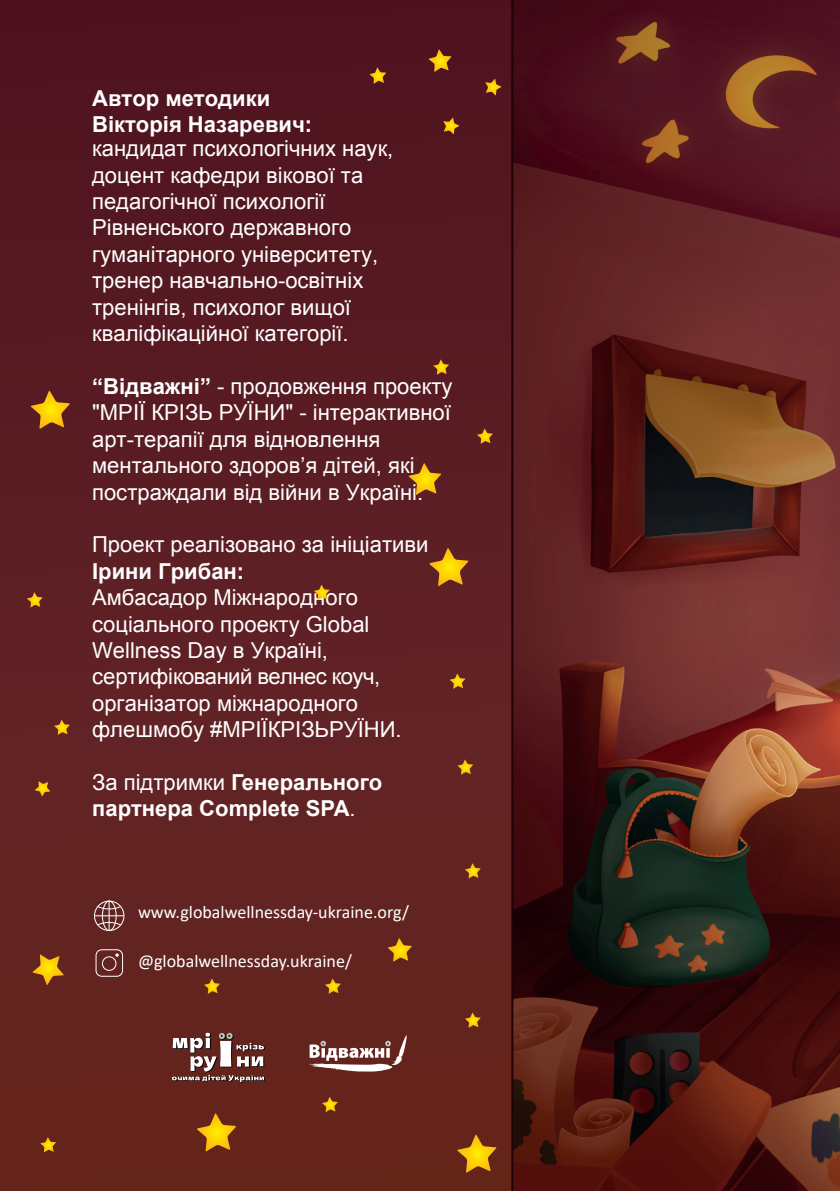
<style>
.page{position:relative;width:840px;height:1191px;background:#fff}
.page>*{position:absolute;margin:0;border:0;box-sizing:border-box;transform-origin:0 0}
.t1{font:22px/26.4px "Arial";color:#fff}
.t2{font:700 22px/26.4px "Arial";color:#fff}
.t3{font:18px "Calibri";color:#fff}
.s1{font-weight:700}
.s2{font-weight:400}
</style>
<div class="page">
<div style="left:0;top:0;width:839px;height:1191px;background:linear-gradient(to bottom,#501423,#682820)"></div>
<svg style="left:428px;top:49px;width:23px;height:23px"></svg>
<img style="left:296px;top:1022px;width:123px;height:62px">
<svg style="left:443px;top:118px;width:16px;height:16px"></svg>
<img style="left:161px;top:1002px;width:115px;height:115px">
<svg style="left:485px;top:79px;width:16px;height:16px"></svg>
<svg style="left:369px;top:68px;width:17px;height:16px"></svg>
<svg style="left:31px;top:391px;width:39px;height:38px"></svg>
<svg style="left:429px;top:548px;width:39px;height:38px"></svg>
<svg style="left:197px;top:1113px;width:39px;height:38px"></svg>
<svg style="left:457px;top:1134px;width:39px;height:38px"></svg>
<svg style="left:314px;top:585px;width:15px;height:15px"></svg>
<svg style="left:477px;top:429px;width:15px;height:15px"></svg>
<svg style="left:457px;top:759px;width:16px;height:15px"></svg>
<svg style="left:465px;top:863px;width:15px;height:15px"></svg>
<svg style="left:449px;top:673px;width:16px;height:16px"></svg>
<svg style="left:433px;top:359px;width:15px;height:16px"></svg>
<svg style="left:27px;top:592px;width:16px;height:15px"></svg>
<svg style="left:54px;top:720px;width:16px;height:15px"></svg>
<svg style="left:408px;top:463px;width:33px;height:32px"></svg>
<svg style="left:40px;top:1137px;width:16px;height:15px"></svg>
<svg style="left:204px;top:978px;width:16px;height:15px"></svg>
<svg style="left:465px;top:1012px;width:15px;height:15px"></svg>
<svg style="left:325px;top:978px;width:15px;height:15px"></svg>
<svg style="left:322px;top:1097px;width:15px;height:15px"></svg>
<svg style="left:387px;top:938px;width:24px;height:23px"></svg>
<svg style="left:35px;top:781px;width:15px;height:15px"></svg>
<svg style="left:32px;top:954px;width:32px;height:31px"></svg>
<div style="left:94px;top:900px;width:30px;height:31px;border:1px solid #fff;border-radius:50%"></div>
<div style="left:102px;top:900px;width:15px;height:31px;border:1px solid #fff;border-radius:50%"></div>
<svg style="left:96px;top:905px;width:26px;height:5px"></svg>
<svg style="left:96px;top:921px;width:26px;height:5px"></svg>
<hr style="left:94px;top:915px;width:30px;height:1px;background:#fff">
<hr style="left:108px;top:900px;width:1px;height:30px;background:#fff">
<div style="left:95px;top:949px;width:28px;height:27px;border:1px solid #fff;border-radius:6px"></div>
<div style="left:102px;top:956px;width:14px;height:15px;border:1px solid #fff;border-radius:50%"></div>
<svg style="left:115px;top:953px;width:4px;height:3px"></svg>
<img style="left:513px;top:0;width:326px;height:1191px">
<hr style="left:511px;top:0;width:2px;height:1191px;background:#200108">
<p class="t2" style="left:92px;top:85px;width:221px">Автор методики<br>Вікторія Назаревич:</p>
<p class="t1" style="left:92px;top:135px;width:302px">кандидат психологічних наук, доцент кафедри вікової та педагогічної психології<br>Рівненського державного гуманітарного університету, тренер навчально-освітніх тренінгів, психолог вищої кваліфікаційної категорії.</p>
<p class="t1" style="left:92px;top:373px;width:362px"><span class="s1">“Відважні”</span> - продовження проекту "МРІЇ КРІЗЬ РУЇНИ" - інтерактивної арт-терапії для відновлення ментального здоров’я дітей, які постраждали від війни в Україні.</p>
<p class="t1" style="left:92px;top:531px;width:337px">Проект реалізовано за ініціативи</p>
<p class="t2" style="left:92px;top:558px;width:153px">Ірини Грибан:</p>
<p class="t1" style="left:92px;top:584px;width:311px">Амбасадор Міжнародного соціального проекту Global<br>Wellness Day в Україні, сертифікований велнес коуч, організатор міжнародного флешмобу #МРІЇКРІЗЬРУЇНИ.</p>
<p class="t2" style="left:92px;top:770px;width:291px"><span class="s2">За підтримки</span> Генерального партнера Complete SPA<span class="s2">.</span></p>
<p class="t3" style="left:138px;top:899px;width:272px">www.globalwellnessday-ukraine.org/</p>
<p class="t3" style="left:138px;top:948px;width:215px">@globalwellnessday.ukraine/</p>
</div>
